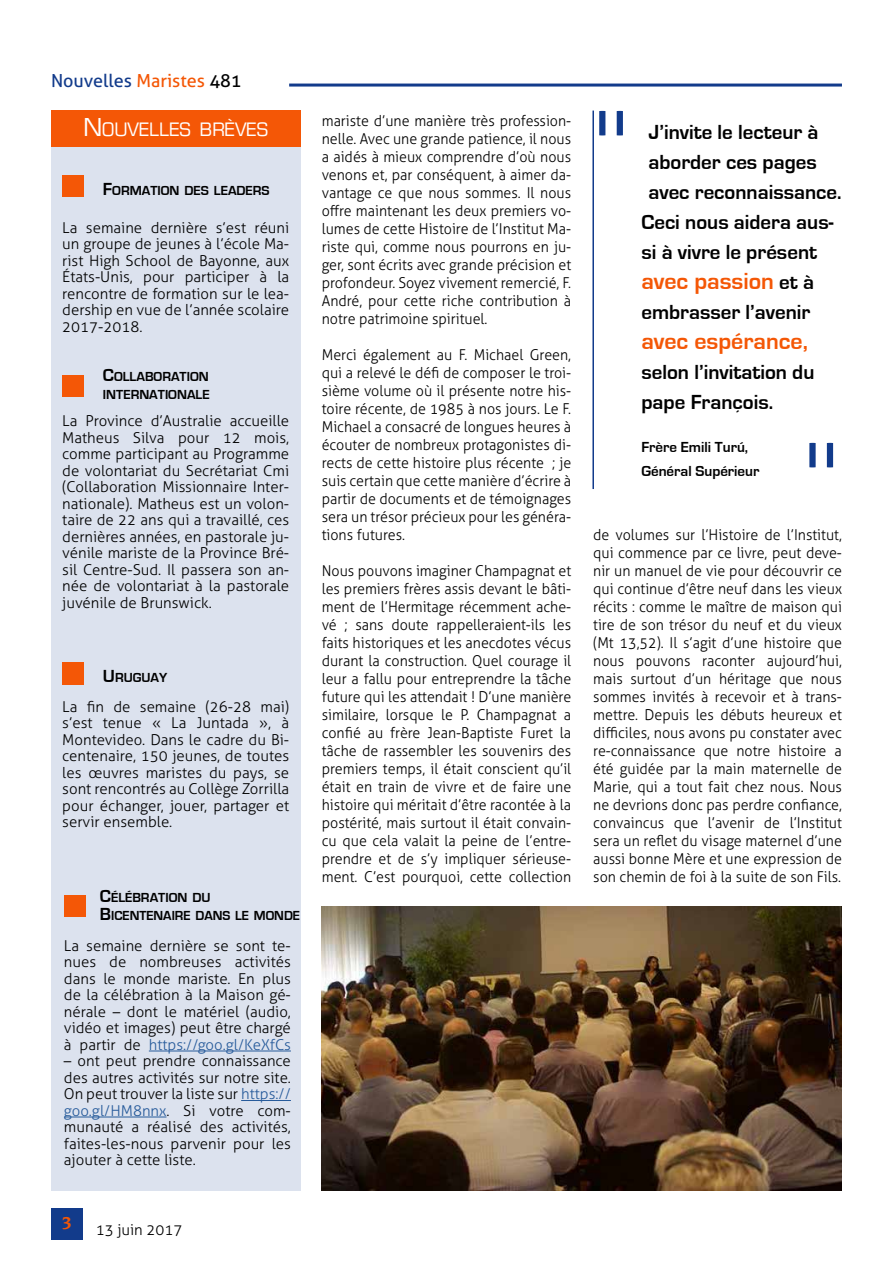
<style>
.page{position:relative;width:893px;height:1263px;background:#fff}
.page>*{position:absolute;margin:0;border:0;box-sizing:border-box;transform-origin:0 0}
.t1{font:300 90px "Aller";color:#123b8b}
.t2{font:700 24px "Eurostile";color:#f45706}
.t3{font:700 21px/30px "Eurostile";color:#000}
.t4{font:18px "Aller";color:#123b8b}
.t5{font:18px "Eurostile";color:#fff}
.t6{font:700 18px "Novarese IT Cby BT";color:#f45706}
.t7{font:300 15px/18px "Aller";color:#000;text-align:justify;scale:.95 1}
.t8{font:300 15px/16.5px "Aller";color:#000;text-align:justify}
.t9{font:700 15px/24px "Eurostile";color:#000}
.t10{font:700 13.5px/18px "Eurostile";color:#000}
.s1{color:#f45706}
.s2{color:#000}
.s3{font-size:24px}
.s4{font-size:18px}
.s5{color:#275b9b}
.s6{font-size:21px;color:#000}
</style>
<div class="page">
<hr style="left:289px;top:84px;width:553px;height:3px;background:#123b8b">
<div style="left:51px;top:1208px;width:32px;height:31px;background:#123b8b"></div>
<div style="left:51px;top:147px;width:249px;height:1044px;background:#dce2ee"></div>
<div style="left:62px;top:176px;width:22px;height:21px;background:#f45706"></div>
<div style="left:51px;top:111px;width:249px;height:36px;background:#f45706"></div>
<div style="left:62px;top:375px;width:22px;height:21px;background:#f45706"></div>
<div style="left:62px;top:662px;width:22px;height:23px;background:#f45706"></div>
<div style="left:64px;top:896px;width:21px;height:21px;background:#f45706"></div>
<hr style="left:149px;top:1050px;width:142px;height:1px;background:#275b9b">
<hr style="left:241px;top:1100px;width:50px;height:1px;background:#275b9b">
<hr style="left:64px;top:1116px;width:103px;height:1px;background:#275b9b">
<img style="left:322px;top:906px;width:520px;height:285px">
<hr style="left:592px;top:111px;width:2px;height:378px;background:#123b8b">
<p class="t4" style="left:51px;top:69px;width:192px">Nouvelles <span class="s1">Maristes</span> <span class="s2">481</span></p>
<p class="t5" style="left:83px;top:118px;width:186px"><span class="s3">N</span>OUVELLES BRÈVES</p>
<p class="t10" style="left:103px;top:182px;width:168px"><span class="s4">F</span>ORMATION DES LEADERS</p>
<p class="t8" style="left:62px;top:219px;width:228px">La semaine dernière s’est réuni un groupe de jeunes à l’école Ma&shy;rist High School de Bayonne, aux États-Unis, pour participer à la rencontre de formation sur le lea&shy;dership en vue de l’année scolaire 2017-2018.</p>
<p class="t10" style="left:103px;top:368px;width:108px"><span class="s4">C</span>OLLABORATION<br>INTERNATIONALE</p>
<p class="t8" style="left:62px;top:413px;width:228px">La Province d’Australie accueille Matheus Silva pour 12 mois, comme participant au Programme de volontariat du Secrétariat Cmi (Collaboration Missionnaire Inter&shy;nationale). Matheus est un volon&shy;taire de 22 ans qui a travaillé, ces dernières années, en pastorale ju&shy;vénile mariste de la Province Bré&shy;sil Centre-Sud. Il passera son an&shy;née de volontariat à la pastorale juvénile de Brunswick.</p>
<p class="t10" style="left:103px;top:668px;width:66px"><span class="s4">U</span> RUGUAY</p>
<p class="t8" style="left:62px;top:698px;width:228px">La fin de semaine (26-28 mai) s’est tenue « La Juntada », à Montevideo. Dans le cadre du Bi&shy;centenaire, 150 jeunes, de toutes les œuvres maristes du pays, se sont rencontrés au Collège Zorrilla pour échanger, jouer, partager et servir ensemble.</p>
<p class="t10" style="left:100px;top:889px;width:202px"><span class="s4">C</span>ÉLÉBRATION DU<br><span class="s4">B</span>ICENTENAIRE DANS LE MONDE</p>
<p class="t8" style="left:64px;top:937px;width:228px">La semaine dernière se sont te&shy;nues de nombreuses activités dans le monde mariste. En plus de la célébration à la Maison gé&shy;nérale – dont le matériel (audio, vidéo et images) peut être chargé à partir de <span class="s5">https://goo.gl/KeXfCs</span></p>
<p class="t8" style="left:64px;top:1053px;width:228px">– ont peut prendre connaissance des autres activités sur notre site.<br>On peut trouver la liste sur <span class="s5">https:// goo.gl/HM8nnx</span>. Si votre com&shy;munauté a réalisé des activités, faites-les-nous parvenir pour les ajouter à cette liste.</p>
<p class="t6" style="left:62px;top:1212px;width:12px">3</p>
<p class="t8" style="left:96px;top:1221px;width:88px">13 juin 2017</p>
<p class="t7" style="left:322px;top:112px;width:264px">mariste d’une manière très profession&shy;nelle. Avec une grande patience, il nous a aidés à mieux comprendre d’où nous venons et, par conséquent, à aimer da&shy;vantage ce que nous sommes. Il nous offre maintenant les deux premiers vo&shy;lumes de cette Histoire de l’Institut Ma&shy;riste qui, comme nous pourrons en ju&shy;ger, sont écrits avec grande précision et profondeur. Soyez vivement remercié, F.<br>André, pour cette riche contribution à notre patrimoine spirituel.</p>
<p class="t7" style="left:322px;top:346px;width:264px">Merci également au F. Michael Green, qui a relevé le défi de composer le troi&shy;sième volume où il présente notre his&shy;toire récente, de 1985 à nos jours. Le F.<br>Michael a consacré de longues heures à écouter de nombreux protagonistes di&shy;rects de cette histoire plus récente ; je suis certain que cette manière d’écrire à partir de documents et de témoignages sera un trésor précieux pour les généra&shy;tions futures.</p>
<p class="t7" style="left:322px;top:562px;width:264px">Nous pouvons imaginer Champagnat et les premiers frères assis devant le bâti&shy;ment de l’Hermitage récemment ache&shy;vé ; sans doute rappelleraient-ils les faits historiques et les anecdotes vécus durant la construction. Quel courage il leur a fallu pour entreprendre la tâche future qui les attendait ! D’une manière similaire, lorsque le P. Champagnat a confié au frère Jean-Baptiste Furet la tâche de rassembler les souvenirs des premiers temps, il était conscient qu’il était en train de vivre et de faire une histoire qui méritait d’être racontée à la postérité, mais surtout il était convain&shy;cu que cela valait la peine de l’entre&shy;prendre et de s’y impliquer sérieuse&shy;ment. C’est pourquoi, cette collection</p>
<h1 class="t1" style="left:592px;top:90px;width:39px">"</h1>
<h3 class="t3" style="left:648px;top:117px;width:172px">J’invite le lecteur à</h3>
<h3 class="t3" style="left:648px;top:147px;width:170px">aborder ces pages</h3>
<h3 class="t3" style="left:648px;top:177px;width:195px">avec reconnaissance.</h3>
<h3 class="t3" style="left:641px;top:207px;width:194px">Ceci nous aidera aus-</h3>
<h3 class="t3" style="left:641px;top:237px;width:177px">si à vivre le présent</h3>
<h2 class="t2" style="left:641px;top:268px;width:174px">avec passion <span class="s6">et à</span></h2>
<h3 class="t3" style="left:641px;top:297px;width:171px">embrasser l’avenir</h3>
<h2 class="t2" style="left:641px;top:328px;width:168px">avec espérance,</h2>
<h3 class="t3" style="left:641px;top:357px;width:175px">selon l’invitation du pape François.</h3>
<p class="t9" style="left:641px;top:435px;width:120px">Frère Emili Turú,<br>Général Supérieur</p>
<h1 class="t1" style="left:803px;top:422px;width:39px">"</h1>
<p class="t7" style="left:593px;top:526px;width:263px">de volumes sur l’Histoire de l’Institut, qui commence par ce livre, peut deve&shy;nir un manuel de vie pour découvrir ce qui continue d’être neuf dans les vieux récits : comme le maître de maison qui tire de son trésor du neuf et du vieux (Mt 13,52). Il s’agit d’une histoire que nous pouvons raconter aujourd’hui, mais surtout d’un héritage que nous sommes invités à recevoir et à trans&shy;mettre. Depuis les débuts heureux et difficiles, nous avons pu constater avec re-connaissance que notre histoire a été guidée par la main maternelle de Marie, qui a tout fait chez nous. Nous ne devrions donc pas perdre confiance, convaincus que l’avenir de l’Institut sera un reflet du visage maternel d’une aussi bonne Mère et une expression de son chemin de foi à la suite de son Fils.</p>
</div>
